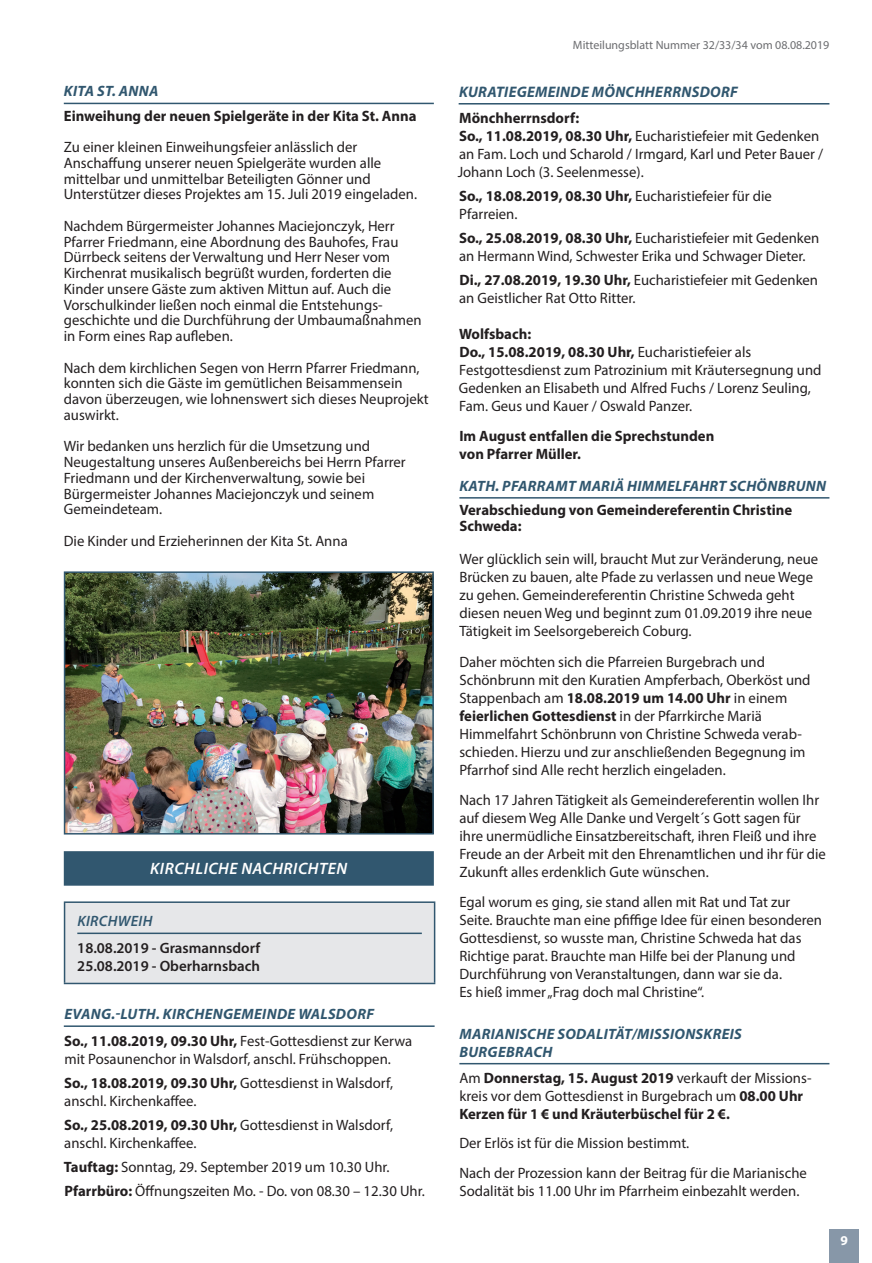
<style>
.page{position:relative;width:872px;height:1263px;background:#fff}
.page>*{position:absolute;margin:0;border:0;box-sizing:border-box;transform-origin:0 0}
.t1{font:italic 600 16.5px "Myriad Pro";letter-spacing:.03em;color:#fff}
.t2{font:italic 700 15.3px "Myriad Pro";letter-spacing:.02em;color:#31576f}
.t3{font:15px/18px "Myriad Pro";color:#231f20}
.t4{font:700 15px/18px "Myriad Pro";color:#231f20}
.t5{font:italic 700 15px/26.5px "Myriad Pro";letter-spacing:.02em;color:#31576f}
.t6{font:600 15px/18px "Myriad Pro";color:#231f20}
.t7{font:italic 600 15px "Myriad Pro";letter-spacing:.02em;color:#31576f}
.t8{font:700 13.5px "Myriad Pro";color:#fff}
.t9{font:12px "Myriad Pro";color:#6c6d70}
.s1{font-style:normal;color:#231f20}
.s2{font-weight:400;font-style:normal;color:#231f20}
.s3{font-weight:700}
.s4{font-weight:400}
</style>
<div class="page">
<div style="left:829px;top:1229px;width:30px;height:34px;background:#8797a8"></div>
<hr style="left:64px;top:103px;width:370px;height:1px;background:#31576f">
<img style="left:67px;top:574px;width:364px;height:257px">
<div style="left:64px;top:571px;width:370px;height:263px;border:2px solid #31576f"></div>
<div style="left:64px;top:851px;width:370px;height:35px;background:#31576f"></div>
<div style="left:65px;top:902px;width:369px;height:81px;background:#e6e7e9"></div>
<hr style="left:64px;top:903px;width:1px;height:80px;background:#31576f">
<hr style="left:64px;top:901px;width:371px;height:2px;background:#31576f">
<hr style="left:434px;top:903px;width:1px;height:80px;background:#31576f">
<hr style="left:64px;top:983px;width:371px;height:1px;background:#31576f">
<hr style="left:77px;top:932px;width:345px;height:2px;background:#31576f">
<hr style="left:64px;top:1025px;width:370px;height:2px;background:#31576f">
<hr style="left:459px;top:497px;width:370px;height:2px;background:#31576f">
<hr style="left:459px;top:1063px;width:370px;height:1px;background:#31576f">
<hr style="left:458px;top:103px;width:371px;height:2px;background:#31576f">
<p class="t5" style="left:64px;top:77px;width:96px">KITA ST. ANNA</p>
<p class="t4" style="left:64px;top:106px;width:354px">Einweihung der neuen Spielgeräte in der Kita St. Anna</p>
<p class="t3" style="left:64px;top:139px;width:355px;line-height:15.8px">Zu einer kleinen Einweihungsfeier anlässlich der Anschaffung unserer neuen Spielgeräte wurden alle mittelbar und unmittelbar Beteiligten Gönner und Unterstützer dieses Projektes am 15. Juli 2019 eingeladen.</p>
<p class="t3" style="left:64px;top:218px;width:359px;line-height:15.8px">Nachdem Bürgermeister Johannes Maciejonczyk, Herr Pfarrer Friedmann, eine Abordnung des Bauhofes, Frau Dürrbeck seitens der Verwaltung und Herr Neser vom Kirchenrat musikalisch begrüßt wurden, forderten die Kinder unsere Gäste zum aktiven Mittun auf. Auch die Vorschulkinder ließen noch einmal die Entstehungs&shy;geschichte und die Durchführung der Umbaumaßnahmen in Form eines Rap aufleben.</p>
<p class="t3" style="left:64px;top:359px;width:366px;line-height:15.8px">Nach dem kirchlichen Segen von Herrn Pfarrer Friedmann, konnten sich die Gäste im gemütlichen Beisammensein davon überzeugen, wie lohnenswert sich dieses Neuprojekt auswirkt.</p>
<p class="t3" style="left:64px;top:438px;width:343px;line-height:15.8px">Wir bedanken uns herzlich für die Umsetzung und Neugestaltung unseres Außenbereichs bei Herrn Pfarrer Friedmann und der Kirchenverwaltung, sowie bei Bürgermeister Johannes Maciejonczyk und seinem Gemeindeteam.</p>
<p class="t3" style="left:64px;top:532px;width:285px">Die Kinder und Erzieherinnen der Kita St. Anna</p>
<p class="t1" style="left:150px;top:858px;width:198px">KIRCHLICHE NACHRICHTEN</p>
<p class="t7" style="left:77px;top:912px;width:76px">KIRCHWEIH</p>
<p class="t6" style="left:77px;top:938px;width:184px">18.08.2019 - Grasmannsdorf<br>25.08.2019 - Oberharnsbach</p>
<p class="t5" style="left:64px;top:1000px;width:349px">EVANG.-LUTH. KIRCHENGEMEINDE WALSDORF<br><span class="s1">So., 11.08.2019, 09.30 Uhr,</span> <span class="s2">Fest-Gottesdienst zur Kerwa</span></p>
<p class="t3" style="left:64px;top:1046px;width:330px;line-height:24px">mit Posaunenchor in Walsdorf, anschl. Frühschoppen.<br><span class="s3">So., 18.08.2019, 09.30 Uhr,</span> Gottesdienst in Walsdorf,</p>
<p class="t3" style="left:64px;top:1088px;width:330px;line-height:24px">anschl. Kirchenkaffee.<br><span class="s3">So., 25.08.2019, 09.30 Uhr,</span> Gottesdienst in Walsdorf,</p>
<p class="t3" style="left:64px;top:1130px;width:362px;line-height:24px">anschl. Kirchenkaffee.<br><span class="s3">Tauftag:</span> Sonntag, 29. September 2019 um 10.30 Uhr.<br><span class="s3">Pfarrbüro:</span> Öffnungszeiten Mo. - Do. von 08.30 – 12.30 Uhr.</p>
<p class="t9" style="left:573px;top:38px;width:258px">Mitteilungsblatt Nummer 32/33/34 vom 08.08.2019</p>
<p class="t2" style="left:459px;top:81px;width:280px">KURATIEGEMEINDE MÖNCHHERRNSDORF</p>
<p class="t3" style="left:458px;top:109px;width:367px"><span class="s3">Mönchherrnsdorf:<br>So., 11.08.2019, 08.30 Uhr,</span> Eucharistiefeier mit Gedenken an Fam. Loch und Scharold / Irmgard, Karl und Peter Bauer / Johann Loch (3. Seelenmesse).</p>
<p class="t3" style="left:459px;top:187px;width:314px"><span class="s3">So., 18.08.2019, 08.30 Uhr,</span> Eucharistiefeier für die<br>Pfarreien.</p>
<p class="t3" style="left:459px;top:229px;width:362px"><span class="s3">So., 25.08.2019, 08.30 Uhr,</span> Eucharistiefeier mit Gedenken an Hermann Wind, Schwester Erika und Schwager Dieter.</p>
<p class="t3" style="left:459px;top:271px;width:360px"><span class="s3">Di., 27.08.2019, 19.30 Uhr,</span> Eucharistiefeier mit Gedenken an Geistlicher Rat Otto Ritter.</p>
<p class="t3" style="left:459px;top:325px;width:364px"><span class="s3">Wolfsbach:<br>Do., 15.08.2019, 08.30 Uhr,</span> Eucharistiefeier als Festgottesdienst zum Patrozinium mit Kräutersegnung und Gedenken an Elisabeth und Alfred Fuchs / Lorenz Seuling, Fam. Geus und Kauer / Oswald Panzer.</p>
<p class="t4" style="left:459px;top:427px;width:256px">Im August entfallen die Sprechstunden von Pfarrer Müller.</p>
<p class="t5" style="left:459px;top:472px;width:368px">KATH. PFARRAMT MARIÄ HIMMELFAHRT SCHÖNBRUNN</p>
<p class="t4" style="left:459px;top:501px;width:334px;line-height:15.8px">Verabschiedung von Gemeindereferentin Christine<br>Schweda:</p>
<p class="t3" style="left:459px;top:550px;width:360px">Wer glücklich sein will, braucht Mut zur Veränderung, neue Brücken zu bauen, alte Pfade zu verlassen und neue Wege zu gehen. Gemeindereferentin Christine Schweda geht diesen neuen Weg und beginnt zum 01.09.2019 ihre neue Tätigkeit im Seelsorgebereich Coburg.</p>
<p class="t3" style="left:459px;top:652px;width:353px">Daher möchten sich die Pfarreien Burgebrach und Schönbrunn mit den Kuratien Ampferbach, Oberköst und Stappenbach am <span class="s3">18.08.2019 um 14.00 Uhr</span> in einem <span class="s3">feierlichen Gottesdienst</span> in der Pfarrkirche Mariä Himmelfahrt Schönbrunn von Christine Schweda verab&shy;schieden. Hierzu und zur anschließenden Begegnung im Pfarrhof sind Alle recht herzlich eingeladen.</p>
<p class="t3" style="left:459px;top:790px;width:368px">Nach 17 Jahren Tätigkeit als Gemeindereferentin wollen Ihr auf diesem Weg Alle Danke und Vergelt´s Gott sagen für ihre unermüdliche Einsatzbereitschaft, ihren Fleiß und ihre Freude an der Arbeit mit den Ehrenamtlichen und ihr für die Zukunft alles erdenklich Gute wünschen.</p>
<p class="t3" style="left:459px;top:892px;width:364px">Egal worum es ging, sie stand allen mit Rat und Tat zur Seite. Brauchte man eine pfiffige Idee für einen besonderen Gottesdienst, so wusste man, Christine Schweda hat das Richtige parat. Brauchte man Hilfe bei der Planung und Durchführung von Veranstaltungen, dann war sie da.<br>Es hieß immer „Frag doch mal Christine“.</p>
<p class="t5" style="left:459px;top:1024px;width:284px;line-height:18px">MARIANISCHE SODALITÄT/MISSIONSKREIS<br>BURGEBRACH</p>
<p class="t4" style="left:459px;top:1068px;width:353px"><span class="s4">Am</span> Donnerstag, 15. August 2019 <span class="s4">verkauft der Missions&shy;kreis vor dem Gottesdienst in Burgebrach um</span> 08.00 Uhr<br>Kerzen für 1 € und Kräuterbüschel für 2 €.</p>
<p class="t3" style="left:459px;top:1127px;width:349px;line-height:30px">Der Erlös ist für die Mission bestimmt.<br>Nach der Prozession kann der Beitrag für die Marianische</p>
<p class="t3" style="left:459px;top:1181px;width:342px">Sodalität bis 11.00 Uhr im Pfarrheim einbezahlt werden.</p>
<p class="t8" style="left:840px;top:1231px;width:9px">9</p>
</div>
